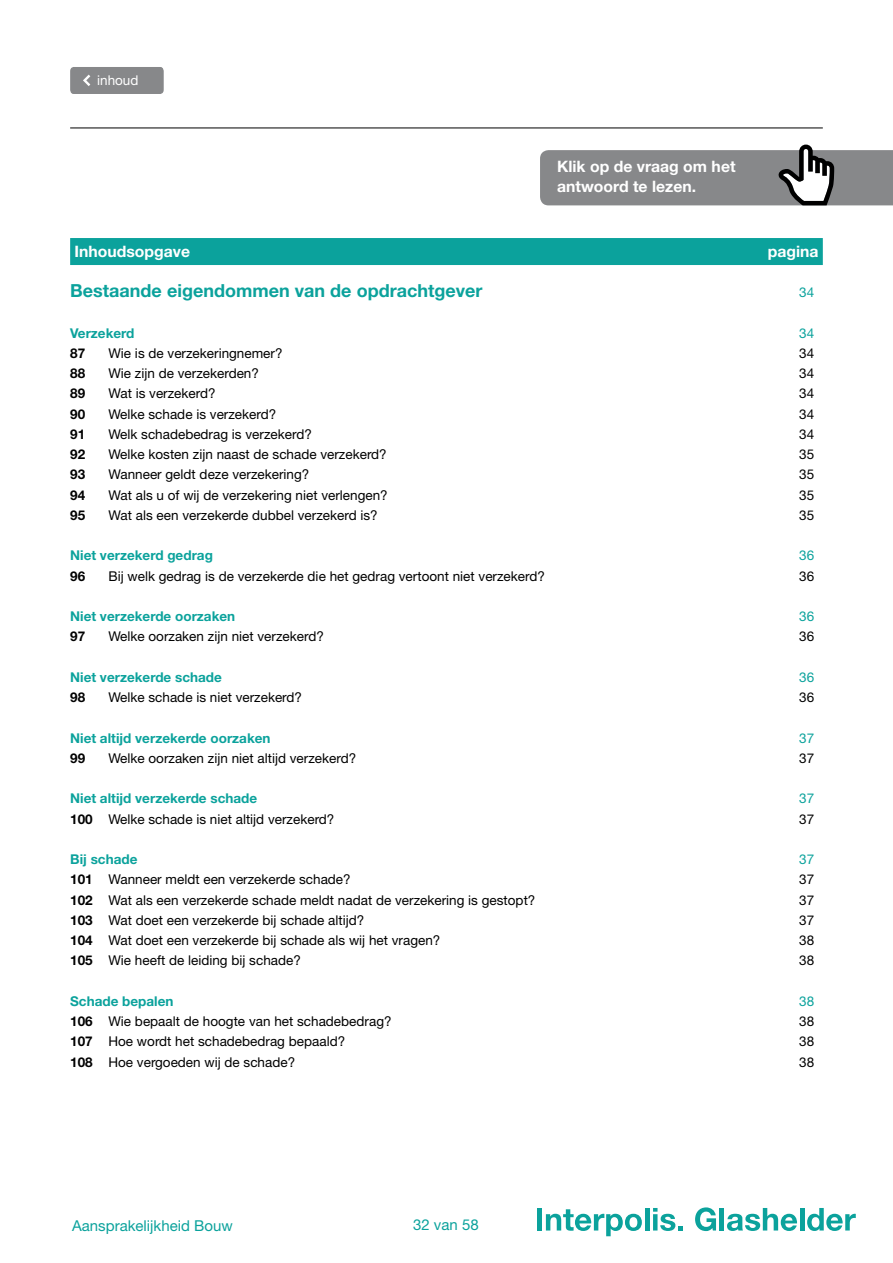
<style>
.page{position:relative;width:893px;height:1263px;background:#fff}
.page>*{position:absolute;margin:0;border:0;box-sizing:border-box;transform-origin:0 0}
.t1{font:700 18px "Helvetica Neue LT Std";color:#0ba29c}
.t2{font:700 15.75px/20.2px "Helvetica Neue LT Std";color:#fff}
.t3{font:15px "Helvetica Neue LT Std";color:#0ba29c}
.t4{font:13.5px "Helvetica Neue LT Std";color:#000}
.t5{font:700 13.5px "Helvetica Neue LT Std";color:#0ba29c}
.t6{font:700 13.5px "Helvetica Neue LT Std";color:#000}
.t7{font:13.5px "Helvetica Neue LT Std";color:#0ba29c}
.t8{font:13.5px "Helvetica Neue LT Std";color:#fff}
.s1{font-weight:700}
</style>
<div class="page">
<hr style="left:70px;top:128px;width:753px;height:1px;background:#000">
<div style="left:537px;top:1208px;width:5px;height:22px;background:#0ba29c"></div>
<svg style="left:546px;top:1209px;width:96px;height:27px"></svg>
<hr style="left:645px;top:1208px;width:4px;height:22px;background:#0ba29c">
<svg style="left:653px;top:1208px;width:30px;height:23px"></svg>
<svg style="left:695px;top:1207px;width:21px;height:24px"></svg>
<hr style="left:720px;top:1208px;width:4px;height:22px;background:#0ba29c">
<svg style="left:727px;top:1208px;width:70px;height:23px"></svg>
<hr style="left:800px;top:1208px;width:4px;height:22px;background:#0ba29c">
<svg style="left:807px;top:1208px;width:49px;height:23px"></svg>
<div style="left:70px;top:67px;width:94px;height:27px;background:#87888a"></div>
<svg style="left:540px;top:145px;width:353px;height:60px;background:#909193"></svg>
<div style="left:70px;top:238px;width:753px;height:27px;background:#0ba29c"></div>
<p class="t8" style="left:97px;top:72px;width:43px">inhoud</p>
<p class="t2" style="left:557px;top:156px;width:180px">Klik op de vraag om het antwoord te lezen.</p>
<p class="t2" style="left:74px;top:240px;width:117px">Inhoudsopgave</p>
<p class="t2" style="left:768px;top:240px;width:52px">pagina</p>
<h1 class="t1" style="left:70px;top:279px;width:414px">Bestaande eigendommen van de opdrachtgever</h1>
<p class="t7" style="left:799px;top:284px;width:17px">34</p>
<p class="t5" style="left:70px;top:324px;width:66px">Verzekerd</p>
<p class="t7" style="left:799px;top:325px;width:17px">34</p>
<p class="t6" style="left:70px;top:345px;width:17px">87</p>
<p class="t4" style="left:108px;top:345px;width:176px">Wie is de verzekeringnemer?</p>
<p class="t4" style="left:799px;top:345px;width:17px">34</p>
<p class="t6" style="left:70px;top:365px;width:17px">88</p>
<p class="t4" style="left:108px;top:365px;width:152px">Wie zijn de verzekerden?</p>
<p class="t4" style="left:799px;top:365px;width:17px">34</p>
<p class="t6" style="left:70px;top:385px;width:17px">89</p>
<p class="t4" style="left:108px;top:385px;width:109px">Wat is verzekerd?</p>
<p class="t4" style="left:799px;top:385px;width:17px">34</p>
<p class="t6" style="left:70px;top:405px;width:17px">90</p>
<p class="t4" style="left:108px;top:406px;width:169px">Welke schade is verzekerd?</p>
<p class="t4" style="left:799px;top:406px;width:17px">34</p>
<p class="t6" style="left:70px;top:426px;width:17px">91</p>
<p class="t4" style="left:108px;top:426px;width:205px">Welk schadebedrag is verzekerd?</p>
<p class="t4" style="left:799px;top:426px;width:17px">34</p>
<p class="t6" style="left:70px;top:446px;width:17px">92</p>
<p class="t4" style="left:108px;top:446px;width:280px">Welke kosten zijn naast de schade verzekerd?</p>
<p class="t4" style="left:799px;top:446px;width:17px">35</p>
<p class="t6" style="left:70px;top:466px;width:17px">93</p>
<p class="t4" style="left:108px;top:466px;width:202px">Wanneer geldt deze verzekering?</p>
<p class="t4" style="left:799px;top:466px;width:17px">35</p>
<p class="t6" style="left:70px;top:486px;width:17px">94</p>
<p class="t4" style="left:108px;top:487px;width:281px">Wat als u of wij de verzekering niet verlengen?</p>
<p class="t4" style="left:799px;top:487px;width:17px">35</p>
<p class="t6" style="left:70px;top:507px;width:17px">95</p>
<p class="t4" style="left:108px;top:507px;width:271px">Wat als een verzekerde dubbel verzekerd is?</p>
<p class="t4" style="left:799px;top:507px;width:17px">35</p>
<p class="t5" style="left:70px;top:547px;width:144px">Niet verzekerd gedrag</p>
<p class="t7" style="left:799px;top:547px;width:17px">36</p>
<p class="t6" style="left:70px;top:567px;width:17px">96</p>
<p class="t4" style="left:108px;top:568px;width:438px">Bij welk gedrag is de verzekerde die het gedrag vertoont niet verzekerd?</p>
<p class="t4" style="left:799px;top:568px;width:17px">36</p>
<p class="t5" style="left:70px;top:608px;width:167px">Niet verzekerde oorzaken</p>
<p class="t7" style="left:799px;top:608px;width:17px">36</p>
<p class="t6" style="left:70px;top:628px;width:17px">97</p>
<p class="t4" style="left:108px;top:628px;width:217px">Welke oorzaken zijn niet verzekerd?</p>
<p class="t4" style="left:799px;top:628px;width:17px">36</p>
<p class="t5" style="left:70px;top:669px;width:153px">Niet verzekerde schade</p>
<p class="t7" style="left:799px;top:669px;width:17px">36</p>
<p class="t6" style="left:70px;top:689px;width:17px">98</p>
<p class="t4" style="left:108px;top:689px;width:195px">Welke schade is niet verzekerd?</p>
<p class="t4" style="left:799px;top:689px;width:17px">36</p>
<p class="t5" style="left:70px;top:729px;width:202px">Niet altijd verzekerde oorzaken</p>
<p class="t7" style="left:799px;top:730px;width:17px">37</p>
<p class="t6" style="left:70px;top:750px;width:17px">99</p>
<p class="t4" style="left:108px;top:750px;width:249px">Welke oorzaken zijn niet altijd verzekerd?</p>
<p class="t4" style="left:799px;top:750px;width:17px">37</p>
<p class="t5" style="left:70px;top:790px;width:189px">Niet altijd verzekerde schade</p>
<p class="t7" style="left:799px;top:790px;width:17px">37</p>
<p class="t4" style="left:70px;top:811px;width:266px"><span class="s1">100</span> Welke schade is niet altijd verzekerd?</p>
<p class="t4" style="left:799px;top:811px;width:17px">37</p>
<p class="t5" style="left:70px;top:851px;width:69px">Bij schade</p>
<p class="t7" style="left:799px;top:851px;width:17px">37</p>
<p class="t4" style="left:70px;top:871px;width:282px"><span class="s1">101</span> Wanneer meldt een verzekerde schade?</p>
<p class="t4" style="left:799px;top:871px;width:17px">37</p>
<p class="t4" style="left:70px;top:892px;width:467px"><span class="s1">102</span> Wat als een verzekerde schade meldt nadat de verzekering is gestopt?</p>
<p class="t4" style="left:799px;top:892px;width:17px">37</p>
<p class="t4" style="left:70px;top:912px;width:296px"><span class="s1">103</span> Wat doet een verzekerde bij schade altijd?</p>
<p class="t4" style="left:799px;top:912px;width:17px">37</p>
<p class="t4" style="left:70px;top:932px;width:372px"><span class="s1">104</span> Wat doet een verzekerde bij schade als wij het vragen?</p>
<p class="t4" style="left:799px;top:932px;width:17px">38</p>
<p class="t4" style="left:70px;top:952px;width:232px"><span class="s1">105</span> Wie heeft de leiding bij schade?</p>
<p class="t4" style="left:799px;top:952px;width:17px">38</p>
<p class="t5" style="left:70px;top:993px;width:105px">Schade bepalen</p>
<p class="t7" style="left:799px;top:993px;width:17px">38</p>
<p class="t4" style="left:70px;top:1013px;width:323px"><span class="s1">106</span> Wie bepaalt de hoogte van het schadebedrag?</p>
<p class="t4" style="left:799px;top:1013px;width:17px">38</p>
<p class="t4" style="left:70px;top:1033px;width:277px"><span class="s1">107</span> Hoe wordt het schadebedrag bepaald?</p>
<p class="t4" style="left:799px;top:1033px;width:17px">38</p>
<p class="t4" style="left:70px;top:1054px;width:227px"><span class="s1">108</span> Hoe vergoeden wij de schade?</p>
<p class="t4" style="left:799px;top:1054px;width:17px">38</p>
<p class="t3" style="left:72px;top:1216px;width:162px">Aansprakelijkheid Bouw</p>
<p class="t3" style="left:413px;top:1216px;width:67px">32 van 58</p>
</div>
